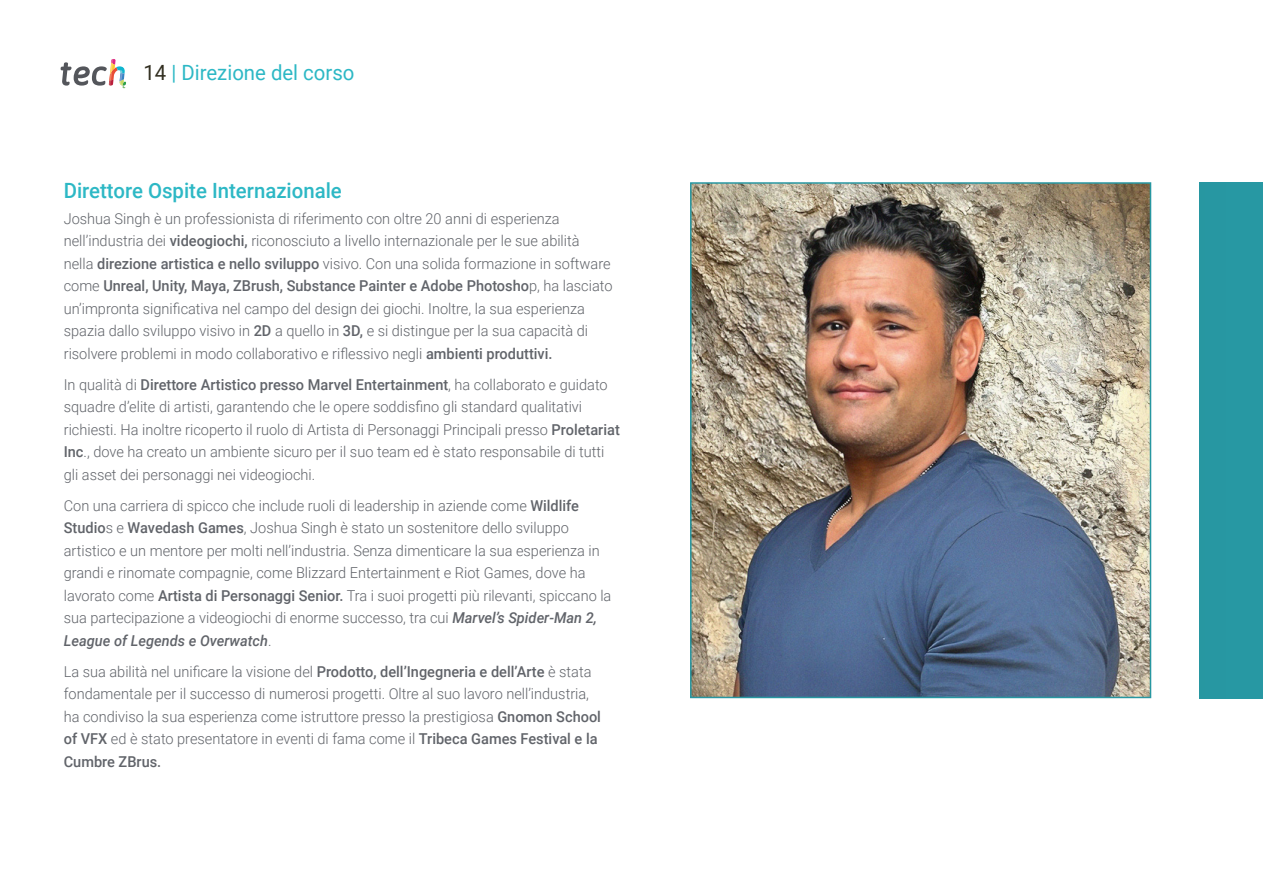
<style>
.page{position:relative;width:1263px;height:893px;background:#fff}
.page>*{position:absolute;margin:0;border:0;box-sizing:border-box;transform-origin:0 0}
.t1{font:500 21px "Roboto";color:#2db8c5}
.t2{font:21px "Roboto";color:#2db8c5}
.t3{font:300 15px/22.5px "Roboto";color:#61646a}
.s1{color:#312e20}
.s2{font-weight:500}
.s3{font-weight:500;font-style:italic}
</style>
<div class="page">
<div style="left:1199px;top:182px;width:64px;height:516px;background:#2798a3"></div>
<img style="left:693px;top:185px;width:455px;height:510px">
<div style="left:690px;top:182px;width:461px;height:516px;border:2px solid #2797a1"></div>
<svg style="left:61px;top:59px;width:65px;height:29px"></svg>
<h1 class="t2" style="left:144px;top:57px;width:213px"><span class="s1">14</span> | Direzione del corso</h1>
<h1 class="t1" style="left:64px;top:176px;width:280px">Direttore Ospite Internazionale</h1>
<p class="t3" style="left:64px;top:207px;width:550px">Joshua Singh è un professionista di riferimento con oltre 20 anni di esperienza nell’industria dei <span class="s2">videogiochi,</span> riconosciuto a livello internazionale per le sue abilità nella <span class="s2">direzione artistica e nello sviluppo</span> visivo. Con una solida formazione in software come <span class="s2">Unreal, Unity, Maya, ZBrush, Substance Painter e Adobe Photosho</span>p, ha lasciato un’impronta significativa nel campo del design dei giochi. Inoltre, la sua esperienza spazia dallo sviluppo visivo in <span class="s2">2D</span> a quello in <span class="s2">3D,</span> e si distingue per la sua capacità di risolvere problemi in modo collaborativo e riflessivo negli <span class="s2">ambienti produttivi.</span></p>
<p class="t3" style="left:64px;top:373px;width:558px">In qualità di <span class="s2">Direttore Artistico presso Marvel Entertainment</span>, ha collaborato e guidato squadre d’elite di artisti, garantendo che le opere soddisfino gli standard qualitativi richiesti. Ha inoltre ricoperto il ruolo di Artista di Personaggi Principali presso <span class="s2">Proletariat Inc</span>., dove ha creato un ambiente sicuro per il suo team ed è stato responsabile di tutti gli asset dei personaggi nei videogiochi.</p>
<p class="t3" style="left:64px;top:494px;width:549px">Con una carriera di spicco che include ruoli di leadership in aziende come <span class="s2">Wildlife Studio</span>s e <span class="s2">Wavedash Games</span>, Joshua Singh è stato un sostenitore dello sviluppo artistico e un mentore per molti nell’industria. Senza dimenticare la sua esperienza in grandi e rinomate compagnie, come Blizzard Entertainment e Riot Games, dove ha lavorato come <span class="s2">Artista di Personaggi Senior.</span> Tra i suoi progetti più rilevanti, spiccano la sua partecipazione a videogiochi di enorme successo, tra cui <span class="s3">Marvel’s Spider-Man 2, League of Legends e Overwatch</span>.</p>
<p class="t3" style="left:64px;top:660px;width:539px">La sua abilità nel unificare la visione del <span class="s2">Prodotto, dell’Ingegneria e dell’Arte</span> è stata fondamentale per il successo di numerosi progetti. Oltre al suo lavoro nell’industria, ha condiviso la sua esperienza come istruttore presso la prestigiosa <span class="s2">Gnomon School of VFX</span> ed è stato presentatore in eventi di fama come il <span class="s2">Tribeca Games Festival e la Cumbre ZBrus.</span></p>
</div>
